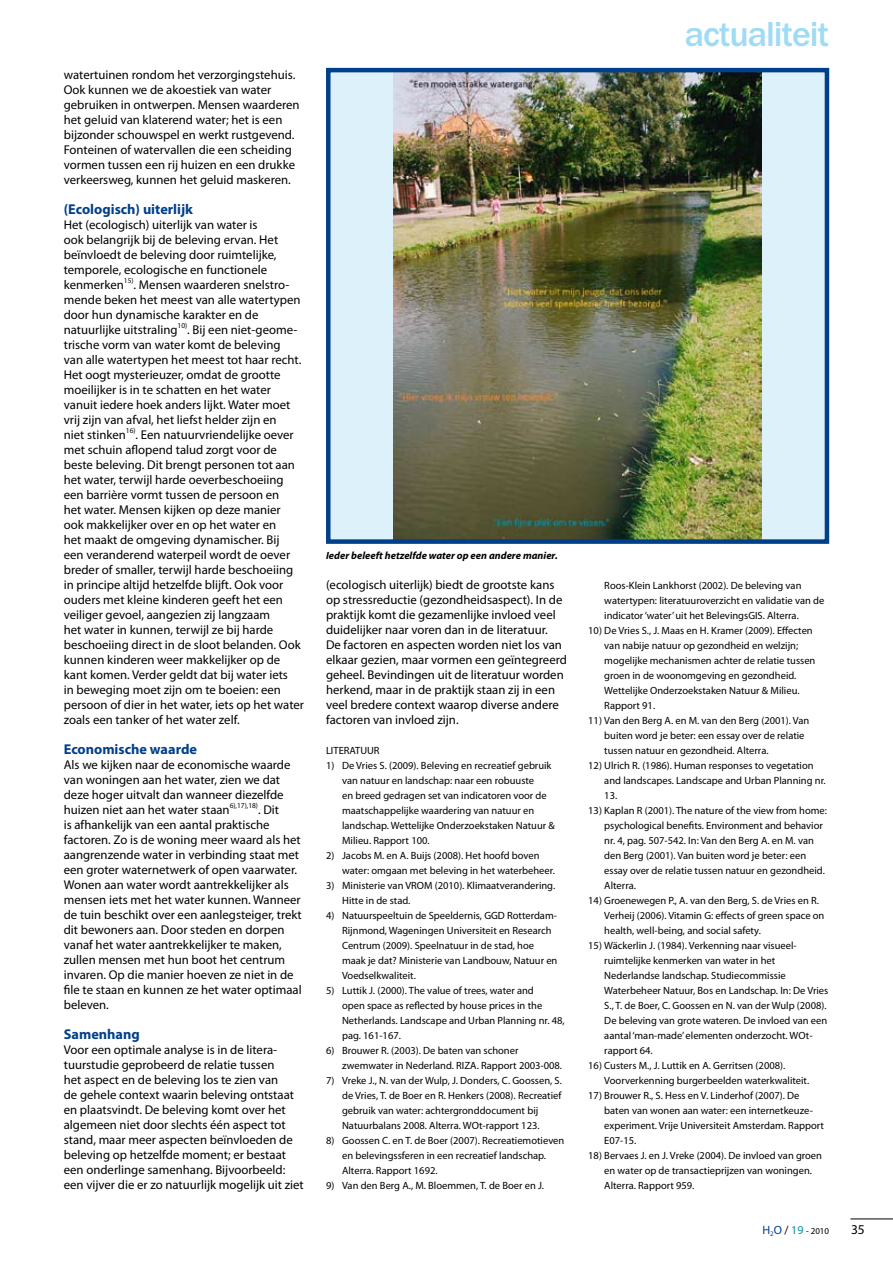
<style>
.page{position:relative;width:893px;height:1263px;background:#fff}
.page>*{position:absolute;margin:0;border:0;box-sizing:border-box;transform-origin:0 0}
.t1{font:500 36px "ITC Franklin Gothic Std";letter-spacing:-.03em;color:#a0dbf4}
.t2{font:700 14.25px "Myriad Pro";color:#003f8a}
.t3{font:13.5px "Myriad Pro";color:#000}
.t4{font:12.75px/15px "Myriad Pro";color:#000}
.t5{font:10.5px/15px "Myriad Pro";color:#000}
.t6{font:italic 700 10.5px "Myriad Pro";color:#000}
.t7{font:9px "Myriad Pro";color:#000}
.s1{font-size:12px;color:#003f8a}
.s2{font-size:12px}
.s3{font-size:12px;color:#0094a8}
</style>
<div class="page">
<hr style="left:850px;top:1219px;width:43px;height:1px;background:#000">
<div style="left:328px;top:70px;width:499px;height:472px;background:#ddf1fb"></div>
<img style="left:394px;top:73px;width:367px;height:466px">
<div style="left:326px;top:68px;width:503px;height:476px;border:4px solid #003f8a"></div>
<p class="t4" style="left:64px;top:67px;width:237px">watertuinen rondom het verzorgingstehuis.<br>Ook kunnen we de akoestiek van water gebruiken in ontwerpen. Mensen waarderen het geluid van klaterend water; het is een bijzonder schouwspel en werkt rustgevend.<br>Fonteinen of watervallen die een scheiding vormen tussen een rij huizen en een drukke verkeersweg, kunnen het geluid maskeren.</p>
<p class="t2" style="left:64px;top:201px;width:131px">(Ecologisch) uiterlijk</p>
<p class="t4" style="left:64px;top:217px;width:242px">Het (ecologisch) uiterlijk van water is<br>ook belangrijk bij de beleving ervan. Het beïnvloedt de beleving door ruimtelijke, temporele, ecologische en functionele kenmerken<sup>15)</sup>. Mensen waarderen snelstro&shy;mende beken het meest van alle watertypen door hun dynamische karakter en de natuurlijke uitstraling<sup>10)</sup>. Bij een niet-geome&shy;trische vorm van water komt de beleving<br>van alle watertypen het meest tot haar recht.<br>Het oogt mysterieuzer, omdat de grootte moeilijker is in te schatten en het water vanuit iedere hoek anders lijkt. Water moet vrij zijn van afval, het liefst helder zijn en<br>niet stinken<sup>16)</sup>. Een natuurvriendelijke oever met schuin aflopend talud zorgt voor de beste beleving. Dit brengt personen tot aan het water, terwijl harde oeverbeschoeiing een barrière vormt tussen de persoon en<br>het water. Mensen kijken op deze manier<br>ook makkelijker over en op het water en<br>het maakt de omgeving dynamischer. Bij<br>een veranderend waterpeil wordt de oever breder of smaller, terwijl harde beschoeiing in principe altijd hetzelfde blijft. Ook voor ouders met kleine kinderen geeft het een veiliger gevoel, aangezien zij langzaam<br>het water in kunnen, terwijl ze bij harde beschoeiing direct in de sloot belanden. Ook kunnen kinderen weer makkelijker op de kant komen. Verder geldt dat bij water iets<br>in beweging moet zijn om te boeien: een persoon of dier in het water, iets op het water zoals een tanker of het water zelf.</p>
<p class="t2" style="left:64px;top:741px;width:135px">Economische waarde</p>
<p class="t4" style="left:64px;top:757px;width:240px">Als we kijken naar de economische waarde van woningen aan het water, zien we dat deze hoger uitvalt dan wanneer diezelfde huizen niet aan het water staan<sup>6),17),18)</sup>. Dit<br>is afhankelijk van een aantal praktische factoren. Zo is de woning meer waard als het aangrenzende water in verbinding staat met een groter waternetwerk of open vaarwater.<br>Wonen aan water wordt aantrekkelijker als mensen iets met het water kunnen. Wanneer de tuin beschikt over een aanlegsteiger, trekt dit bewoners aan. Door steden en dorpen vanaf het water aantrekkelijker te maken, zullen mensen met hun boot het centrum invaren. Op die manier hoeven ze niet in de file te staan en kunnen ze het water optimaal beleven.</p>
<p class="t2" style="left:64px;top:1026px;width:78px">Samenhang</p>
<p class="t4" style="left:64px;top:1042px;width:241px">Voor een optimale analyse is in de litera&shy;tuurstudie geprobeerd de relatie tussen<br>het aspect en de beleving los te zien van<br>de gehele context waarin beleving ontstaat en plaatsvindt. De beleving komt over het algemeen niet door slechts één aspect tot stand, maar meer aspecten beïnvloeden de beleving op hetzelfde moment; er bestaat een onderlinge samenhang. Bijvoorbeeld: een vijver die er zo natuurlijk mogelijk uit ziet</p>
<p class="t6" style="left:326px;top:550px;width:233px">Ieder beleeft hetzelfde water op een andere manier.</p>
<p class="t4" style="left:326px;top:577px;width:242px">(ecologisch uiterlijk) biedt de grootste kans op stressreductie (gezondheidsaspect). I n de praktijk komt die gezamenlijke invloed veel duidelijker naar voren dan in de literatuur.<br>De factoren en aspecten worden niet los van elkaar gezien, maar vormen een geïntegreerd geheel. Bevindingen uit de literatuur worden herkend, maar in de praktijk staan zij in een veel bredere context waarop diverse andere factoren van invloed zijn.</p>
<p class="t5" style="left:326px;top:743px;width:54px">LITERATUUR</p>
<p class="t5" style="left:342px;top:758px;width:214px;text-indent:-16px">1) De Vries S. (2009). Beleving en recreatief gebruik van natuur en landschap: naar een robuuste<br>en breed gedragen set van indicatoren voor de maatschappelijke waardering van natuur en landschap. Wettelijke Onderzoekstaken Natuur &amp; Milieu. Rapport 100.</p>
<p class="t5" style="left:342px;top:848px;width:214px;text-indent:-16px">2) Jacobs M. en A. Buijs (2008). Het hoofd boven water: omgaan met beleving in het waterbeheer.</p>
<p class="t5" style="left:342px;top:878px;width:215px;text-indent:-16px">3) Ministerie van VROM (2010). Klimaatverandering.<br>H itte in de stad.</p>
<p class="t5" style="left:326px;top:908px;width:166px">4) Natuurspeeltuin de Speeldernis, GGD</p>
<p class="t5" style="left:342px;top:908px;width:217px;text-indent:165px">Rotterdam-Rijnmond, Wageningen Universiteit en Research Centrum (2009). Speelnatuur in de stad, hoe maak je dat? Ministerie van Landbouw, Natuur en Voedselkwaliteit.</p>
<p class="t5" style="left:342px;top:983px;width:224px;text-indent:-16px">5) Luttik J. (2000). The value of trees, water and<br>open space as reflected by house prices in the Netherlands. Landscape and Urban Planning nr. 48, pag. 161-167.</p>
<p class="t5" style="left:342px;top:1043px;width:178px;text-indent:-16px">6) Brouwer R. (2003). De baten van schoner zwemwater in Nederland. RIZA</p>
<p class="t5" style="left:477px;top:1058px;width:87px">. Rapport 2003-008.</p>
<p class="t5" style="left:342px;top:1073px;width:221px;text-indent:-16px">7) Vreke J., N. van der Wulp, J. Donders, C. Goossen, S. de Vries, T. de Boer en R. Henkers (2008). Recreatief gebruik van water: achtergronddocument bij Natuurbalans 2008. Alterra. WOt-rapport 123.</p>
<p class="t5" style="left:342px;top:1133px;width:224px;text-indent:-16px">8) Goossen C. en T. de Boer (2007). Recreatiemotieven en belevingssferen in een recreatief landschap.<br>Alterra. Rapport 1692.</p>
<p class="t5" style="left:326px;top:1178px;width:220px">9) Van den Berg A., M. Bloemmen, T. de Boer en J.</p>
<h1 class="t1" style="left:685px;top:14px;width:146px">actualiteit</h1>
<p class="t5" style="left:604px;top:578px;width:221px;text-indent:-16px">Roos-Klein Lankhorst (2002). De beleving van watertypen: literatuuroverzicht en validatie van de indicator ‘water’ uit het BelevingsGIS. Alterra.</p>
<p class="t5" style="left:604px;top:623px;width:213px;text-indent:-16px">10) De Vries S., J. Maas en H. Kramer (2009). Effecten van nabije natuur op gezondheid en welzijn; mogelijke mechanismen achter de relatie tussen groen in de woonomgeving en gezondheid.<br>Wettelijke Onderzoekstaken Natuur &amp; Milieu.<br>Rapport 91.</p>
<p class="t5" style="left:604px;top:713px;width:207px;text-indent:-16px">11) Van den Berg A. en M. van den Berg (2001). Van buiten word je beter: een essay over de relatie tussen natuur en gezondheid. Alterra.</p>
<p class="t5" style="left:604px;top:758px;width:223px;text-indent:-16px">12) Ulrich R. (1986). Human responses to vegetation and landscapes. Landscape and Urban Planning nr.<br>13.</p>
<p class="t5" style="left:604px;top:803px;width:224px;text-indent:-16px">13) Kaplan R (2001). The nature of the view from home: psychological benefits. Environment and behavior nr. 4, pag. 507-542. I n: Van den Berg A. en M. van den Berg (2001). Van buiten word je beter: een essay over de relatie tussen natuur en gezondheid.<br>Alterra.</p>
<p class="t5" style="left:604px;top:893px;width:222px;text-indent:-16px">14) G roenewegen P., A. van den Berg, S. de Vries en R.<br>Verheij (2006). Vitamin G: effects of green space on health, well-being, and social safety.</p>
<p class="t5" style="left:604px;top:938px;width:226px;text-indent:-16px">15) Wäckerlin J. (1984). Verkenning naar visueel&shy;ruimtelijke kenmerken van water in het Nederlandse landschap. Studiecommissie Waterbeheer Natuur, Bos en Landschap. I n: De Vries S., T. de Boer, C. Goossen en N. van der Wulp (2008).<br>De beleving van grote wateren. De invloed van een aantal ‘man-made’ elementen onderzocht. WOt&shy;rapport 64.</p>
<p class="t5" style="left:604px;top:1058px;width:206px;text-indent:-16px">16) Custers M., J. Luttik en A. Gerritsen (2008).<br>Voorverkenning burgerbeelden waterkwaliteit.</p>
<p class="t5" style="left:604px;top:1088px;width:221px;text-indent:-16px">17) Brouwer R., S. Hess en V. Linderhof (2007). De baten van wonen aan water: een internetkeuze&shy;experiment. Vrije Universiteit Amsterdam. Rapport E07-15.</p>
<p class="t5" style="left:604px;top:1148px;width:219px;text-indent:-16px">18) Bervaes J. en J. Vreke (2004). De invloed van groen en water op de transactieprijzen van woningen.<br>Alterra. Rapport 959.</p>
<p class="t7" style="left:762px;top:1226px;width:68px"><span class="s1">H</span><sub>2</sub><span class="s1">O</span> <span class="s2">/</span> <span class="s3">19</span> - 2010</p>
<p class="t3" style="left:851px;top:1222px;width:15px">35</p>
</div>
